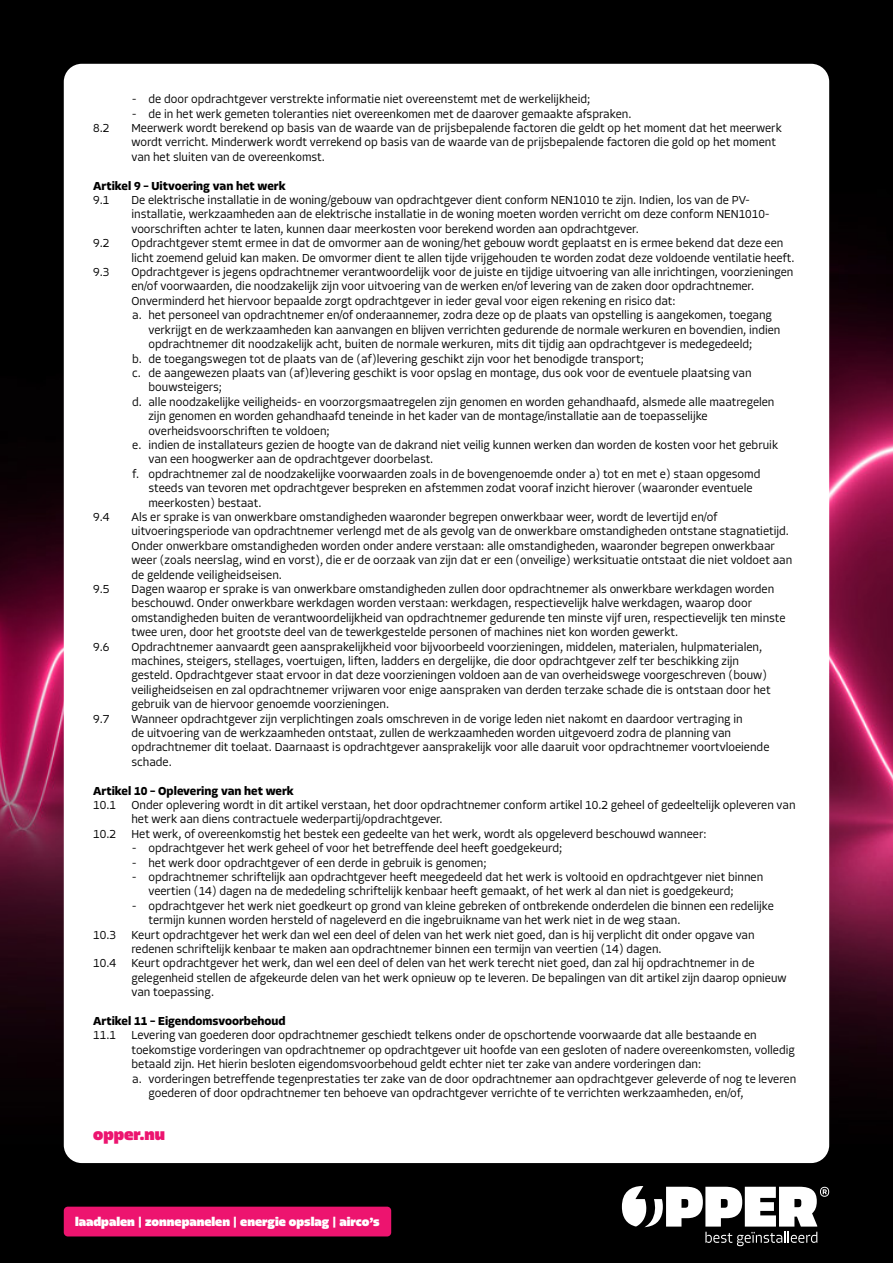
<style>
.page{position:relative;width:893px;height:1263px;background:#fff}
.page>*{position:absolute;margin:0;border:0;box-sizing:border-box;transform-origin:0 0}
.t1{font:900 16.5px "Allotrope";color:#ec146f}
.t2{font:900 12.45px "Allotrope";color:#fff}
.t3{font:300 12px/14.4px "Allotrope";color:#000}
.t4{font:700 12px "Allotrope";color:#000}
</style>
<div class="page">
<img style="left:0;top:0;width:893px;height:1263px">
<div style="left:64px;top:64px;width:765px;height:1099px;background:#fff;border-radius:18px"></div>
<svg style="left:622px;top:1186px;width:207px;height:60px"></svg>
<div style="left:64px;top:1206px;width:327px;height:30px;background:#ed146f;border-radius:4px"></div>
<p class="t3" style="left:132px;top:92px;width:460px">- de door opdrachtgever verstrekte informatie niet overeenstemt met de werkelijkheid;</p>
<p class="t3" style="left:132px;top:107px;width:501px">- de in het werk gemeten toleranties niet overeenkomen met de daarover gemaakte afspraken.</p>
<p class="t3" style="left:93px;top:121px;width:18px">8.2</p>
<p class="t3" style="left:131px;top:121px;width:652px">Meerwerk wordt berekend op basis van de waarde van de prijsbepalende factoren die geldt op het moment dat het meerwerk wordt verricht. Minderwerk wordt verrekend op basis van de waarde van de prijsbepalende factoren die gold op het moment van het sluiten van de overeenkomst.</p>
<p class="t4" style="left:93px;top:178px;width:194px">Artikel 9 – Uitvoering van het werk</p>
<p class="t3" style="left:93px;top:193px;width:18px">9.1</p>
<p class="t3" style="left:131px;top:193px;width:639px">De elektrische installatie in de woning/gebouw van opdrachtgever dient conform NEN1010 te zijn. Indien, los van de PV&shy;installatie, werkzaamheden aan de elektrische installatie in de woning moeten worden verricht om deze conform NEN1010- voorschriften achter te laten, kunnen daar meerkosten voor berekend worden aan opdrachtgever.</p>
<p class="t3" style="left:93px;top:236px;width:18px">9.2</p>
<p class="t3" style="left:131px;top:236px;width:665px">Opdrachtgever stemt ermee in dat de omvormer aan de woning/het gebouw wordt geplaatst en is ermee bekend dat deze een licht zoemend geluid kan maken. De omvormer dient te allen tijde vrijgehouden te worden zodat deze voldoende ventilatie heeft.</p>
<p class="t3" style="left:93px;top:265px;width:18px">9.3</p>
<p class="t3" style="left:131px;top:265px;width:663px">Opdrachtgever is jegens opdrachtnemer verantwoordelijk voor de juiste en tijdige uitvoering van alle inrichtingen, voorzieningen en/of voorwaarden, die noodzakelijk zijn voor uitvoering van de werken en/of levering van de zaken door opdrachtnemer.<br>Onverminderd het hiervoor bepaalde zorgt opdrachtgever in ieder geval voor eigen rekening en risico dat:<br>a. het personeel van opdrachtnemer en/of onderaannemer, zodra deze op de plaats van opstelling is aangekomen, toegang</p>
<p class="t3" style="left:148px;top:323px;width:633px">verkrijgt en de werkzaamheden kan aanvangen en blijven verrichten gedurende de normale werkuren en bovendien, indien</p>
<p class="t3" style="left:148px;top:337px;width:605px">opdrachtnemer dit noodzakelijk acht, buiten de normale werkuren, mits dit tijdig aan opdrachtgever is medegedeeld;</p>
<p class="t3" style="left:132px;top:351px;width:513px">b. de toegangswegen tot de plaats van de (af)levering geschikt zijn voor het benodigde transport;</p>
<p class="t3" style="left:132px;top:366px;width:621px">c. de aangewezen plaats van (af)levering geschikt is voor opslag en montage, dus ook voor de eventuele plaatsing van</p>
<p class="t3" style="left:148px;top:380px;width:75px">bouwsteigers;</p>
<p class="t3" style="left:132px;top:395px;width:644px">d. alle noodzakelijke veiligheids- en voorzorgsmaatregelen zijn genomen en worden gehandhaafd, alsmede alle maatregelen</p>
<p class="t3" style="left:148px;top:409px;width:561px">zijn genomen en worden gehandhaafd teneinde in het kader van de montage/installatie aan de toepasselijke</p>
<p class="t3" style="left:148px;top:423px;width:183px">overheidsvoorschriften te voldoen;</p>
<p class="t3" style="left:132px;top:438px;width:647px">e. indien de installateurs gezien de hoogte van de dakrand niet veilig kunnen werken dan worden de kosten voor het gebruik</p>
<p class="t3" style="left:148px;top:452px;width:286px">van een hoogwerker aan de opdrachtgever doorbelast.</p>
<p class="t3" style="left:132px;top:467px;width:630px">f. opdrachtnemer zal de noodzakelijke voorwaarden zoals in de bovengenoemde onder a) tot en met e) staan opgesomd</p>
<p class="t3" style="left:148px;top:481px;width:606px">steeds van tevoren met opdrachtgever bespreken en afstemmen zodat vooraf inzicht hierover (waaronder eventuele</p>
<p class="t3" style="left:148px;top:495px;width:114px">meerkosten) bestaat.</p>
<p class="t3" style="left:93px;top:510px;width:18px">9.4</p>
<p class="t3" style="left:131px;top:510px;width:662px">Als er sprake is van onwerkbare omstandigheden waaronder begrepen onwerkbaar weer, wordt de levertijd en/of uitvoeringsperiode van opdrachtnemer verlengd met de als gevolg van de onwerkbare omstandigheden ontstane stagnatietijd.<br>Onder onwerkbare omstandigheden worden onder andere verstaan: alle omstandigheden, waaronder begrepen onwerkbaar weer (zoals neerslag, wind en vorst), die er de oorzaak van zijn dat er een (onveilige) werksituatie ontstaat die niet voldoet aan de geldende veiligheidseisen.</p>
<p class="t3" style="left:93px;top:582px;width:18px">9.5</p>
<p class="t3" style="left:131px;top:582px;width:656px">Dagen waarop er sprake is van onwerkbare omstandigheden zullen door opdrachtnemer als onwerkbare werkdagen worden beschouwd. Onder onwerkbare werkdagen worden verstaan: werkdagen, respectievelijk halve werkdagen, waarop door omstandigheden buiten de verantwoordelijkheid van opdrachtnemer gedurende ten minste vijf uren, respectievelijk ten minste twee uren, door het grootste deel van de tewerkgestelde personen of machines niet kon worden gewerkt.</p>
<p class="t3" style="left:93px;top:639px;width:18px">9.6</p>
<p class="t3" style="left:131px;top:639px;width:641px">Opdrachtnemer aanvaardt geen aansprakelijkheid voor bijvoorbeeld voorzieningen, middelen, materialen, hulpmaterialen, machines, steigers, stellages, voertuigen, liften, ladders en dergelijke, die door opdrachtgever zelf ter beschikking zijn gesteld. Opdrachtgever staat ervoor in dat deze voorzieningen voldoen aan de van overheidswege voorgeschreven (bouw) veiligheidseisen en zal opdrachtnemer vrijwaren voor enige aanspraken van derden terzake schade die is ontstaan door het gebruik van de hiervoor genoemde voorzieningen.</p>
<p class="t3" style="left:93px;top:711px;width:18px">9.7</p>
<p class="t3" style="left:131px;top:711px;width:639px">Wanneer opdrachtgever zijn verplichtingen zoals omschreven in de vorige leden niet nakomt en daardoor vertraging in<br>de uitvoering van de werkzaamheden ontstaat, zullen de werkzaamheden worden uitgevoerd zodra de planning van opdrachtnemer dit toelaat. Daarnaast is opdrachtgever aansprakelijk voor alle daaruit voor opdrachtnemer voortvloeiende schade.</p>
<p class="t4" style="left:93px;top:782px;width:202px">Artikel 10 – Oplevering van het werk</p>
<p class="t3" style="left:93px;top:798px;width:24px">10.1</p>
<p class="t3" style="left:131px;top:798px;width:665px">Onder oplevering wordt in dit artikel verstaan, het door opdrachtnemer conform artikel 10.2 geheel of gedeeltelijk opleveren van het werk aan diens contractuele wederpartij/opdrachtgever.</p>
<p class="t3" style="left:93px;top:827px;width:24px">10.2</p>
<p class="t3" style="left:131px;top:827px;width:577px">Het werk, of overeenkomstig het bestek een gedeelte van het werk, wordt als opgeleverd beschouwd wanneer:</p>
<p class="t3" style="left:132px;top:841px;width:432px">- opdrachtgever het werk geheel of voor het betreffende deel heeft goedgekeurd;</p>
<p class="t3" style="left:132px;top:855px;width:356px">- het werk door opdrachtgever of een derde in gebruik is genomen;</p>
<p class="t3" style="left:148px;top:870px;width:616px;text-indent:-16px">- opdrachtnemer schriftelijk aan opdrachtgever heeft meegedeeld dat het werk is voltooid en opdrachtgever niet binnen veertien (14) dagen na de mededeling schriftelijk kenbaar heeft gemaakt, of het werk al dan niet is goedgekeurd;</p>
<p class="t3" style="left:148px;top:899px;width:627px;text-indent:-16px">- opdrachtgever het werk niet goedkeurt op grond van kleine gebreken of ontbrekende onderdelen die binnen een redelijke termijn kunnen worden hersteld of nageleverd en die ingebruikname van het werk niet in de weg staan.</p>
<p class="t3" style="left:93px;top:927px;width:24px">10.3</p>
<p class="t3" style="left:131px;top:927px;width:625px">Keurt opdrachtgever het werk dan wel een deel of delen van het werk niet goed, dan is hij verplicht dit onder opgave van redenen schriftelijk kenbaar te maken aan opdrachtnemer binnen een termijn van veertien (14) dagen.</p>
<p class="t3" style="left:93px;top:956px;width:24px">10.4</p>
<p class="t3" style="left:131px;top:956px;width:657px">Keurt opdrachtgever het werk, dan wel een deel of delen van het werk terecht niet goed, dan zal hij opdrachtnemer in de gelegenheid stellen de afgekeurde delen van het werk opnieuw op te leveren. De bepalingen van dit artikel zijn daarop opnieuw van toepassing.</p>
<p class="t4" style="left:93px;top:1013px;width:194px">Artikel 11 – Eigendomsvoorbehoud</p>
<p class="t3" style="left:93px;top:1028px;width:24px">11.1</p>
<p class="t3" style="left:131px;top:1028px;width:627px">Levering van goederen door opdrachtnemer geschiedt telkens onder de opschortende voorwaarde dat alle bestaande en</p>
<p class="t3" style="left:131px;top:1043px;width:665px">toekomstige vorderingen van opdrachtnemer op opdrachtgever uit hoofde van een gesloten of nadere overeenkomsten, volledig</p>
<p class="t3" style="left:131px;top:1057px;width:571px">betaald zijn. Het hierin besloten eigendomsvoorbehoud geldt echter niet ter zake van andere vorderingen dan:</p>
<p class="t3" style="left:132px;top:1071px;width:665px">a. vorderingen betreffende tegenprestaties ter zake van de door opdrachtnemer aan opdrachtgever geleverde of nog te leveren</p>
<p class="t3" style="left:148px;top:1086px;width:597px">goederen of door opdrachtnemer ten behoeve van opdrachtgever verrichte of te verrichten werkzaamheden, en/of,</p>
<h1 class="t1" style="left:93px;top:1123px;width:73px">opper.nu</h1>
<p class="t2" style="left:75px;top:1213px;width:306px">laadpalen | zonnepanelen | energie opslag | airco’s</p>
</div>
